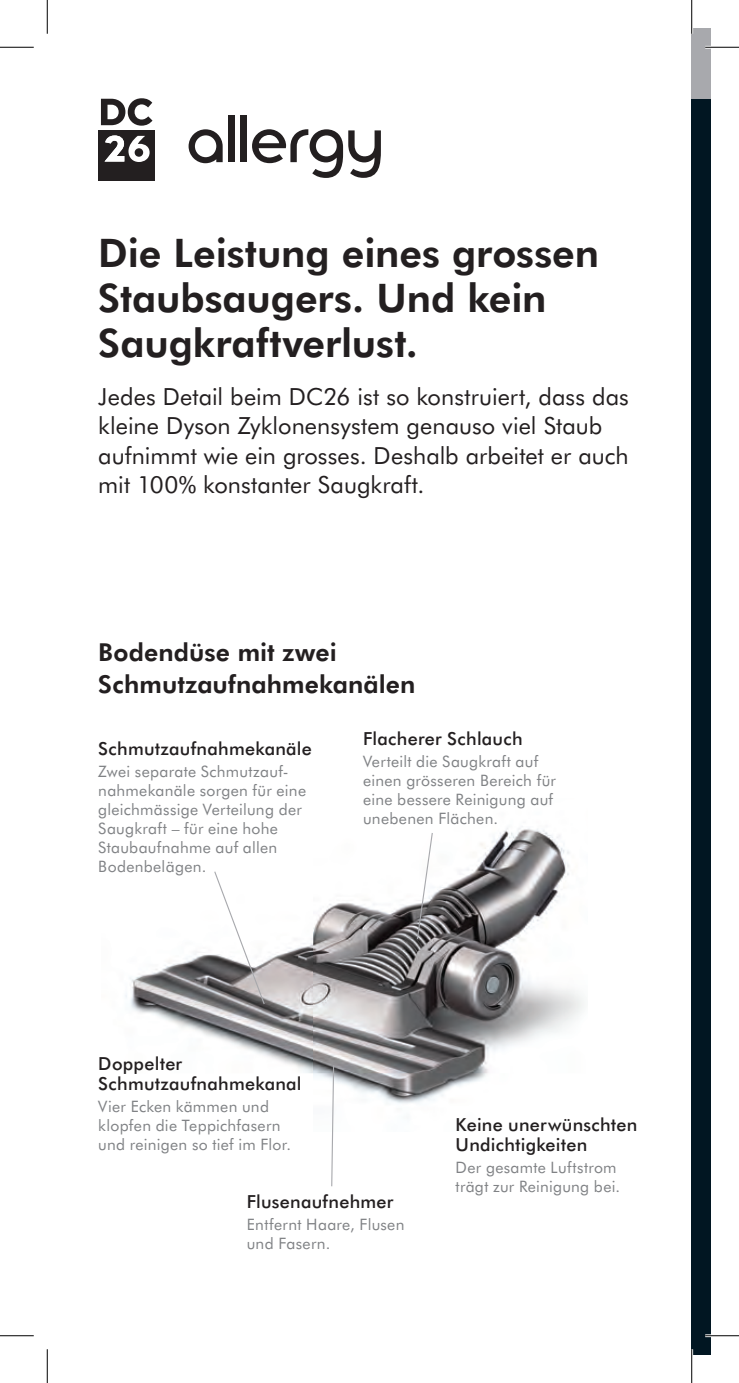
<style>
.page{position:relative;width:739px;height:1383px;background:#fff}
.page>*{position:absolute;margin:0;border:0;box-sizing:border-box;transform-origin:0 0}
.t1{font:500 72px "Dyson Sans Int";letter-spacing:-.01em;color:#231f20}
.t2{font:800 39.38px/45px "Futura BT";color:#231f20}
.t3{font:800 24.75px/31.5px "Futura BT";letter-spacing:.005em;color:#231f20}
.t4{font:23.62px/29.2px "Futura BT";letter-spacing:.005em;color:#231f20}
.t5{font:500 18px/20.2px "Futura BT";letter-spacing:.015em;color:#231f20}
.t6{font:15.75px/18.9px "Futura BT";letter-spacing:.02em;color:#808285}
</style>
<div class="page">
<div style="left:691px;top:28px;width:20px;height:1327px;background:#011622"></div>
<div style="left:691px;top:28px;width:20px;height:70px;background:#a8a9ad"></div>
<img style="left:125px;top:826px;width:459px;height:278px">
<div style="left:98px;top:130px;width:56px;height:51px;background:#231f20"></div>
<svg style="left:105px;top:135px;width:45px;height:27px"></svg>
<svg style="left:101px;top:98px;width:51px;height:28px"></svg>
<svg style="left:213px;top:870px;width:53px;height:135px"></svg>
<svg style="left:416px;top:832px;width:17px;height:108px"></svg>
<svg style="left:330px;top:1064px;width:5px;height:123px"></svg>
<hr style="left:705px;top:46px;width:34px;height:3px;background:#fff">
<hr style="left:705px;top:1334px;width:34px;height:3px;background:#fff">
<hr style="left:690px;top:0;width:3px;height:34px;background:#fff">
<hr style="left:690px;top:1349px;width:3px;height:34px;background:#fff">
<hr style="left:0;top:47px;width:34px;height:1px;background:#000">
<hr style="left:705px;top:47px;width:34px;height:1px;background:#000">
<hr style="left:0;top:1335px;width:34px;height:1px;background:#000">
<hr style="left:705px;top:1335px;width:34px;height:1px;background:#000">
<hr style="left:47px;top:0;width:1px;height:34px;background:#000">
<hr style="left:47px;top:1349px;width:1px;height:34px;background:#000">
<hr style="left:691px;top:0;width:1px;height:34px;background:#000">
<hr style="left:691px;top:1349px;width:1px;height:34px;background:#000">
<h1 class="t1" style="left:188px;top:116px;width:198px">allergy</h1>
<h2 class="t2" style="left:98px;top:229px;width:502px">Die Leistung eines grossen<br>Staubsaugers. Und kein<br>Saugkraftverlust.</h2>
<h3 class="t4" style="left:98px;top:381px;width:532px">Jedes Detail beim DC26 ist so konstruiert, dass das kleine Dyson Zyklonensystem genauso viel Staub aufnimmt wie ein grosses. Deshalb arbeitet er auch mit 100% konstanter Saugkraft.</h3>
<h3 class="t3" style="left:98px;top:636px;width:318px">Bodendüse mit zwei<br>Schmutzaufnahmekanälen</h3>
<p class="t5" style="left:98px;top:739px;width:215px">Schmutzaufnahmekanäle</p>
<p class="t6" style="left:98px;top:762px;width:209px">Zwei separate Schmutzauf&shy;nahmekanäle sorgen für eine gleichmässige Verteilung der<br>Saugkraft – für eine hohe<br>Staubaufnahme auf allen<br>Bodenbelägen.</p>
<p class="t5" style="left:363px;top:728px;width:161px">Flacherer Schlauch</p>
<p class="t6" style="left:363px;top:752px;width:194px">Verteilt die Saugkraft auf einen grösseren Bereich für eine bessere Reinigung auf unebenen Flächen.</p>
<p class="t5" style="left:98px;top:1053px;width:205px">Doppelter<br>Schmutzaufnahmekanal</p>
<p class="t6" style="left:98px;top:1097px;width:194px">Vier Ecken kämmen und klopfen die Teppichfasern und reinigen so tief im Flor.</p>
<p class="t5" style="left:247px;top:1191px;width:148px">Flusenaufnehmer</p>
<p class="t6" style="left:247px;top:1214px;width:159px">Entfernt Haare, Flusen und Fasern.</p>
<p class="t5" style="left:455px;top:1114px;width:183px">Keine unerwünschten<br>Undichtigkeiten</p>
<p class="t6" style="left:455px;top:1157px;width:166px">Der gesamte Luftstrom trägt zur Reinigung bei.</p>
</div>
